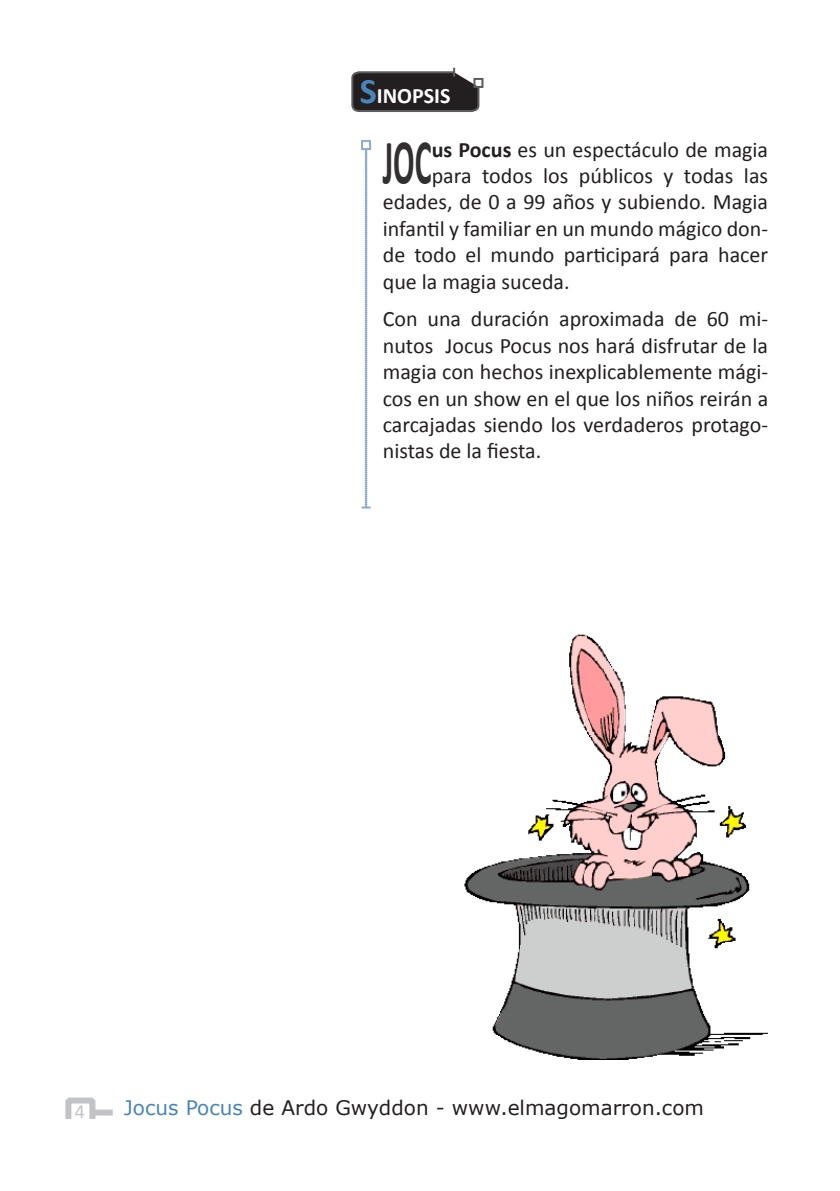
<style>
.page{position:relative;width:840px;height:1191px;background:#fff}
.page>*{position:absolute;margin:0;border:0;box-sizing:border-box;transform-origin:0 0}
.t1{font:700 63.6px "Calibri";color:#312f30;scale:.5 1}
.t2{font:22px/26.4px "Calibri";color:#231f20;text-align:justify}
.t3{font:700 22px "Calibri";color:#fff}
.t4{font:20px "Verdana";color:#231f20}
.t5{font:20px "Calibri";color:#c2c3c6}
.s1{font-size:36px;color:#4885ba}
.s2{font-weight:700}
.s3{color:#4885ba}
</style>
<div class="page">
<div style="left:92px;top:1109px;width:21px;height:6px;background:#c2c3c6"></div>
<div style="left:65px;top:1097px;width:30px;height:30px;border:6px solid #c2c3c6"></div>
<div style="left:65px;top:1118px;width:30px;height:21px;background:#fff"></div>
<svg style="left:351px;top:68px;width:129px;height:44px;background:#423f40"></svg>
<div style="left:473px;top:78px;width:10px;height:10px;border:2px solid #5c5c5f"></div>
<img style="left:464px;top:634px;width:303px;height:425px">
<div style="left:361px;top:140px;width:10px;height:10px;border:2px solid #8dacd2"></div>
<svg style="left:361px;top:149px;width:9px;height:359px"></svg>
<p class="t3" style="left:359px;top:82px;width:92px"><span class="s1">S</span>INOPSIS</p>
<p class="t1" style="left:382px;top:121px;width:99px">JOC</p>
<p class="t2" style="left:431px;top:136px;width:338px"><span class="s2">us Pocus</span> es un espectáculo de magia</p>
<p class="t2" style="left:431px;top:163px;width:338px">para todos los públicos y todas las</p>
<p class="t2" style="left:382px;top:189px;width:386px">edades, de 0 a 99 años y subiendo. Magia</p>
<p class="t2" style="left:382px;top:215px;width:386px">infantil y familiar en un mundo mágico don-</p>
<p class="t2" style="left:382px;top:242px;width:386px">de todo el mundo participará para hacer</p>
<p class="t2" style="left:382px;top:268px;width:188px">que la magia suceda.</p>
<p class="t2" style="left:382px;top:306px;width:386px">Con una duración aproximada de 60 mi&shy;nutos Jocus Pocus nos hará disfrutar de la magia con hechos inexplicablemente mági&shy;cos en un show en el que los niños reirán a carcajadas siendo los verdaderos protago&shy;nistas de la fiesta.</p>
<p class="t5" style="left:75px;top:1098px;width:12px">4</p>
<p class="t4" style="left:124px;top:1094px;width:581px"><span class="s3">Jocus Pocus</span> de Ardo Gwyddon - www.elmagomarron.com</p>
</div>
